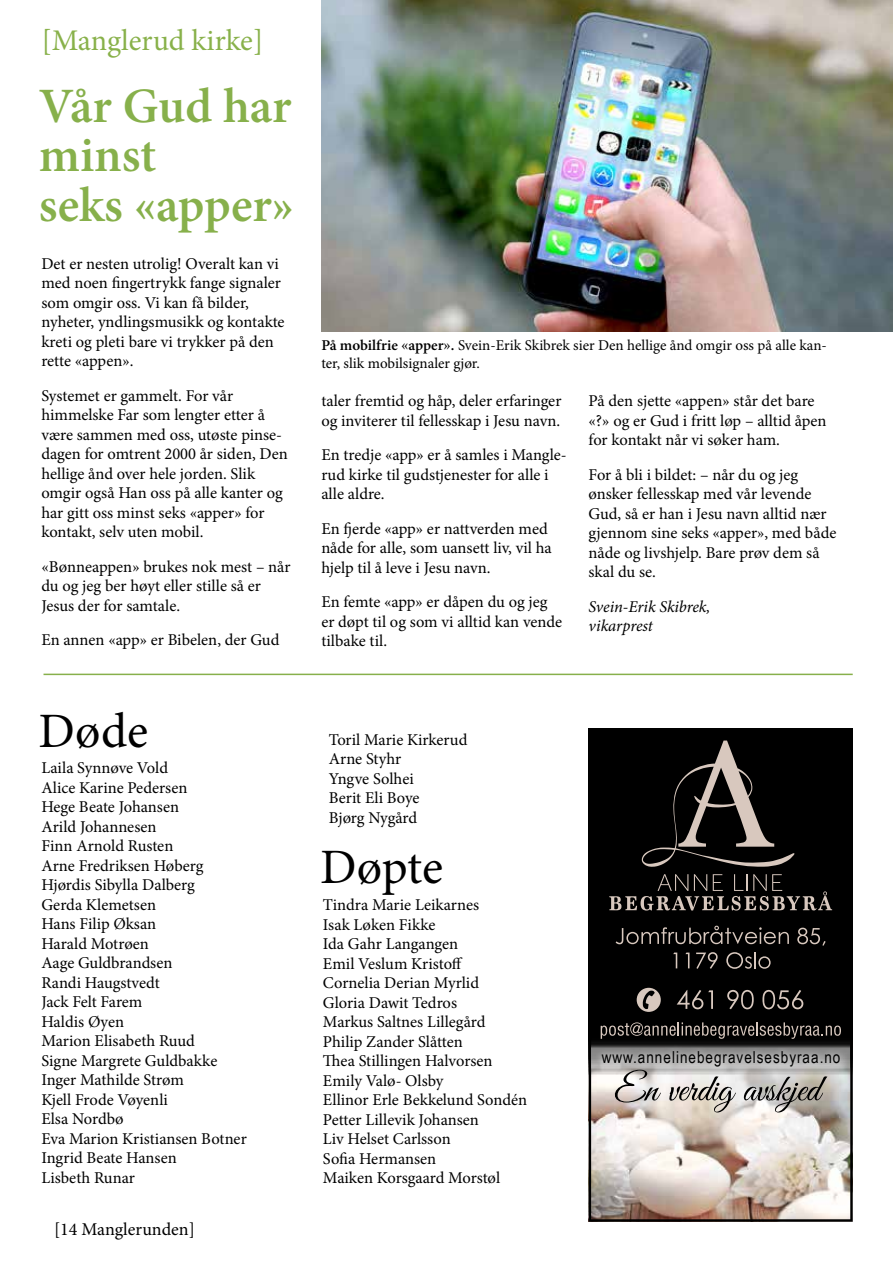
<style>
.page{position:relative;width:893px;height:1263px;background:#fff}
.page>*{position:absolute;margin:0;border:0;box-sizing:border-box;transform-origin:0 0}
.t1{font:600 49.5px/49.5px "Minion Pro";letter-spacing:-.005em;color:#87b04b}
.t2{font:49.5px "Minion Pro";color:#000}
.t3{font:30px "Minion Pro";color:#88b14a}
.t4{font:18px "Minion Pro";color:#000}
.t5{font:16.5px/19.5px "Minion Pro";color:#000}
.t6{font:16.5px "Arial Narrow";letter-spacing:.06em;color:#000}
.t7{font:italic 16.5px/19.5px "Minion Pro";letter-spacing:-.01em;color:#000}
.t8{font:15px/18px "Minion Pro";color:#000}
.s1{font-weight:600}
.s2{font-size:16.5px}
</style>
<div class="page">
<hr style="left:44px;top:674px;width:809px;height:1px;background:#87b04b">
<img style="left:321px;top:0;width:572px;height:332px">
<svg style="left:589px;top:728px;width:264px;height:494px;background:#46423f"></svg>
<svg style="left:611px;top:1073px;width:50px;height:29px"></svg>
<svg style="left:668px;top:1076px;width:159px;height:36px;background:#b4b0ab"></svg>
<svg style="left:591px;top:1044px;width:259px;height:27px"></svg>
<svg style="left:595px;top:1044px;width:253px;height:29px;background:#9c9b9b"></svg>
<h2 class="t3" style="left:41px;top:21px;width:223px">[Manglerud kirke]</h2>
<h1 class="t1" style="left:39px;top:81px;width:257px">Vår Gud har minst<br>seks «apper»</h1>
<p class="t5" style="left:41px;top:254px;width:245px">Det er nesten utrolig! Overalt kan vi med noen fingertrykk fange signaler som omgir oss. Vi kan få bilder, nyheter, yndlingsmusikk og kontakte kreti og pleti bare vi trykker på den rette «appen».</p>
<p class="t5" style="left:41px;top:386px;width:248px">Systemet er gammelt. For vår himmelske Far som lengter etter å være sammen med oss, utøste pinse&shy;dagen for omtrent 2000 år siden, Den hellige ånd over hele jorden. Slik omgir også Han oss på alle kanter og har gitt oss minst seks «apper» for kontakt, selv uten mobil.</p>
<p class="t5" style="left:41px;top:557px;width:251px">«Bønneappen» brukes nok mest – når du og jeg ber høyt eller stille så er<br>Jesus der for samtale.</p>
<p class="t5" style="left:41px;top:630px;width:240px">En annen «app» er Bibelen, der Gud</p>
<h1 class="t2" style="left:38px;top:698px;width:111px">Døde</h1>
<p class="t5" style="left:41px;top:758px;width:207px">Laila Synnøve Vold<br>Alice Karine Pedersen<br>Hege Beate Johansen<br>Arild Johannesen<br>Finn Arnold Rusten<br>Arne Fredriksen Høberg<br>Hjørdis Sibylla Dalberg<br>Gerda Klemetsen<br>Hans Filip Øksan<br>Harald Motrøen<br>Aage Guldbrandsen<br>Randi Haugstvedt<br>Jack Felt Farem<br>Haldis Øyen<br>Marion Elisabeth Ruud<br>Signe Margrete Guldbakke<br>Inger Mathilde Strøm<br>Kjell Frode Vøyenli<br>Elsa Nordbø<br>Eva Marion Kristiansen Botner<br>Ingrid Beate Hansen<br>Lisbeth Runar</p>
<p class="t4" style="left:54px;top:1217px;width:142px">[14 Manglerunden]</p>
<p class="t8" style="left:321px;top:337px;width:507px"><span class="s1">På mobilfrie</span> <span class="s2">«</span><span class="s1">apper</span><span class="s2">»</span><span class="s1">.</span> Svein-Erik Skibrek sier Den hellige ånd omgir oss på alle kan&shy;ter, slik mobilsignaler gjør.</p>
<p class="t5" style="left:321px;top:391px;width:242px">taler fremtid og håp, deler erfaringer og inviterer til fellesskap i Jesu navn.</p>
<p class="t5" style="left:321px;top:445px;width:247px">En tredje «app» er å samles i Mangle&shy;rud kirke til gudstjenester for alle i alle aldre.</p>
<p class="t5" style="left:321px;top:519px;width:232px">En fjerde «app» er nattverden med nåde for alle, som uansett liv, vil ha hjelp til å leve i Jesu navn.</p>
<p class="t5" style="left:321px;top:592px;width:242px">En femte «app» er dåpen du og jeg er døpt til og som vi alltid kan vende tilbake til.</p>
<p class="t5" style="left:589px;top:391px;width:239px">På den sjette «appen» står det bare «?» og er Gud i fritt løp – alltid åpen for kontakt når vi søker ham.</p>
<p class="t5" style="left:589px;top:465px;width:249px">For å bli i bildet: – når du og jeg ønsker fellesskap med vår levende<br>Gud, så er han i Jesu navn alltid nær gjennom sine seks «apper», med både nåde og livshjelp. Bare prøv dem så skal du se.</p>
<p class="t7" style="left:589px;top:597px;width:123px">Svein-Erik Skibrek, vikarprest</p>
<p class="t5" style="left:329px;top:730px;width:140px">Toril Marie Kirkerud<br>Arne Styhr<br>Yngve Solhei<br>Berit Eli Boye<br>Bjørg Nygård</p>
<h1 class="t2" style="left:320px;top:834px;width:124px">Døpte</h1>
<p class="t5" style="left:323px;top:895px;width:206px">Tindra Marie Leikarnes<br>Isak Løken Fikke<br>Ida Gahr Langangen<br>Emil Veslum Kristoff<br>Cornelia Derian Myrlid<br>Gloria Dawit Tedros<br>Markus Saltnes Lillegård<br>Philip Zander Slåtten<br>Thea Stillingen Halvorsen<br>Emily Valø- Olsby<br>Ellinor Erle Bekkelund Sondén<br>Petter Lillevik Johansen<br>Liv Helset Carlsson<br>Sofia Hermansen<br>Maiken Korsgaard Morstøl</p>
<p class="t6" style="left:602px;top:1045px;width:240px">www.annelinebegravelsesbyraa.no</p>
</div>
